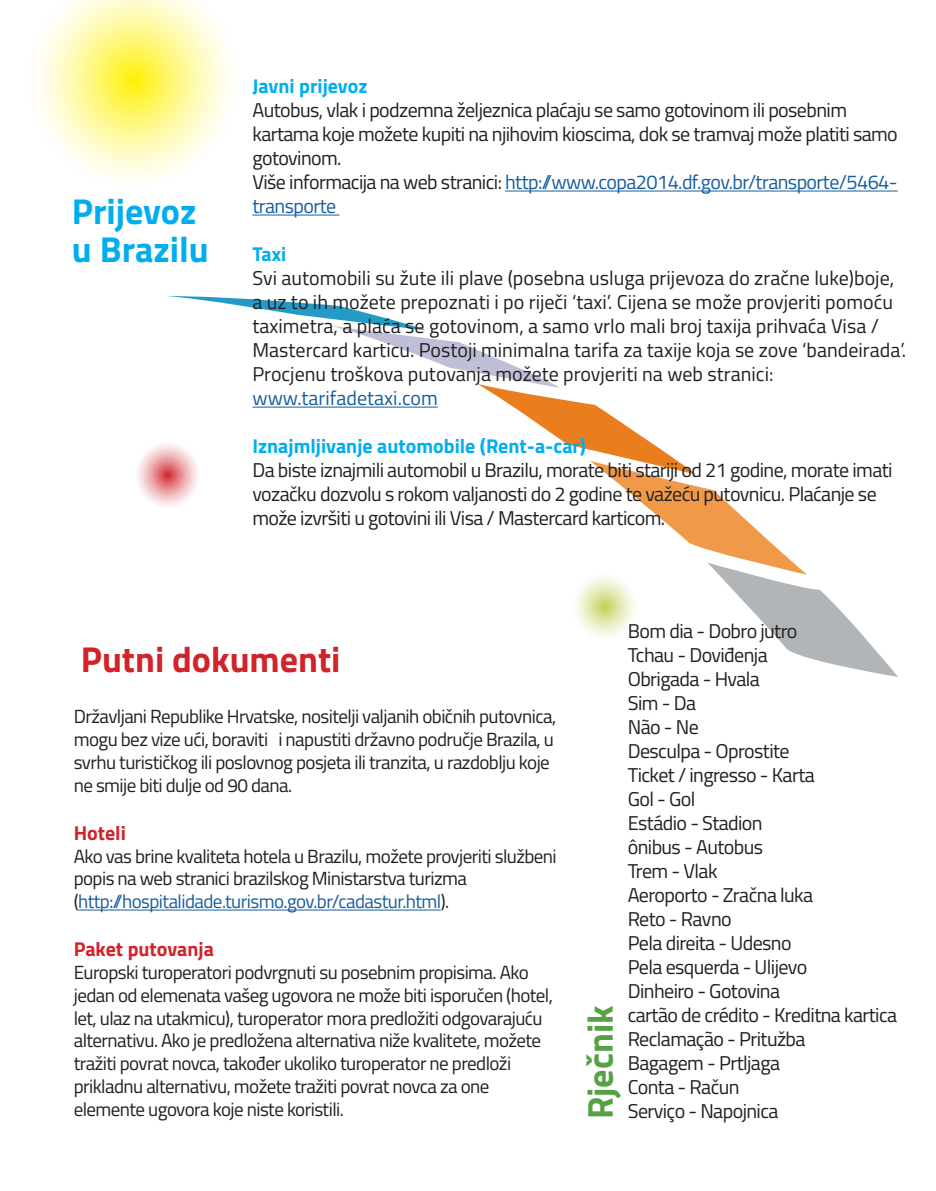
<style>
.page{position:relative;width:936px;height:1191px;background:#fff}
.page>*{position:absolute;margin:0;border:0;box-sizing:border-box;transform-origin:0 0}
.Titre_1_bleu{font:700 36px/38px "Titillium Web";color:#00aeef}
.Titre_1_rouge{font:700 36px "Titillium Web";color:#d1232a}
.Titre_1_vert{font:700 36px "Titillium Web";color:#57a145}
.texte{font:20px/24px "Titillium Web";letter-spacing:-.03em;color:#231f20}
.texte-2{font:20px/24px "Titillium Web";color:#231f20}
.texte-3{font:20px/24px "Titillium Web";letter-spacing:-.03em;color:#175d9e}
.texte-4{font:700 20px "Titillium Web";color:#00aeef}
.Titre2_Rouge{font:700 20px "Titillium Web";color:#d1232a}
.Titre_2_bleu{font:700 20px "Titillium Web";color:#00aeef}
.texte-5{font:19px/22.8px "Titillium Web";letter-spacing:-.03em;color:#231f20}
.s1{color:#231f20}
.s2{color:#175d9e}
</style>
<div class="page">
<svg style="left:426px;top:338px;width:472px;height:339px"></svg>
<svg style="left:166px;top:214px;width:260px;height:193px"></svg>
<svg style="left:38px;top:0;width:192px;height:179px"></svg>
<svg style="left:570px;top:572px;width:68px;height:69px"></svg>
<svg style="left:133px;top:440px;width:68px;height:69px"></svg>
<hr style="left:505px;top:191px;width:392px;height:1px;background:#175d9e">
<hr style="left:252px;top:215px;width:87px;height:1px;background:#175d9e">
<hr style="left:252px;top:407px;width:186px;height:1px;background:#175d9e">
<hr style="left:78px;top:909px;width:362px;height:1px;background:#175d9e">
<p class="Titre_1_bleu" style="left:72px;top:190px;width:138px">Prijevoz u Brazilu</p>
<p class="Titre_2_bleu" style="left:252px;top:71px;width:116px">Javni prijevoz</p>
<p class="texte" style="left:252px;top:97px;width:647px">Autobus, vlak i podzemna željeznica plaćaju se samo gotovinom ili posebnim kartama koje možete kupiti na njihovim kioscima, dok se tramvaj može platiti samo gotovinom.</p>
<p class="texte-3" style="left:252px;top:169px;width:646px"><span class="s1">Više informacija na web stranici:</span> http://www.copa2014.df.gov.br/transporte/5464- transporte</p>
<p class="Titre_2_bleu" style="left:252px;top:239px;width:35px">Taxi</p>
<p class="texte-2" style="left:252px;top:265px;width:655px">Svi automobili su žute ili plave (posebna usluga prijevoza do zračne luke)boje, a uz to ih možete prepoznati i po riječi ‘taxi’. Cijena se može provjeriti pomoću taximetra, a plaća se gotovinom, a samo vrlo mali broj taxija prihvaća Visa / Mastercard karticu. Postoji minimalna tarifa za taxije koja se zove ‘bandeirada’.<br>Procjenu troškova putovanja možete provjeriti na web stranici: <span class="s2">www.tarifadetaxi.com</span></p>
<p class="texte-4" style="left:252px;top:431px;width:335px">Iznajmljivanje automobile (Rent-a-car)</p>
<p class="texte" style="left:252px;top:457px;width:641px">Da biste iznajmili automobil u Brazilu, morate biti stariji od 21 godine, morate imati vozačku dozvolu s rokom valjanosti do 2 godine te važeću putovnicu. Plaćanje se može izvršiti u gotovini ili Visa / Mastercard karticom.</p>
<p class="Titre_1_rouge" style="left:81px;top:631px;width:261px">Putni dokumenti</p>
<p class="texte-5" style="left:74px;top:704px;width:484px">Državljani Republike Hrvatske, nositelji valjanih običnih putovnica, mogu bez vize ući, boraviti i napustiti državno područje Brazila, u svrhu turističkog ili poslovnog posjeta ili tranzita, u razdoblju koje ne smije biti dulje od 90 dana.</p>
<p class="Titre2_Rouge" style="left:74px;top:817px;width:54px">Hoteli</p>
<p class="texte-5" style="left:74px;top:843px;width:484px">Ako vas brine kvaliteta hotela u Brazilu, možete provjeriti službeni popis na web stranici brazilskog Ministarstva turizma (<span class="s2">http://hospitalidade.turismo.gov.br/cadastur.html</span>).</p>
<p class="Titre2_Rouge" style="left:74px;top:934px;width:142px">Paket putovanja</p>
<p class="texte-5" style="left:74px;top:960px;width:480px">Europski turoperatori podvrgnuti su posebnim propisima. Ako jedan od elemenata vašeg ugovora ne može biti isporučen (hotel, let, ulaz na utakmicu), turoperator mora predložiti odgovarajuću alternativu. Ako je predložena alternativa niže kvalitete, možete tražiti povrat novca, također ukoliko turoperator ne predloži prikladnu alternativu, možete tražiti povrat novca za one elemente ugovora koje niste koristili.</p>
<p class="texte" style="left:627px;top:618px;width:171px">Bom dia - Dobro jutro</p>
<p class="texte" style="left:627px;top:642px;width:141px">Tchau - Doviđenja</p>
<p class="texte" style="left:627px;top:666px;width:134px">Obrigada - Hvala</p>
<p class="texte" style="left:627px;top:690px;width:70px">Sim - Da</p>
<p class="texte" style="left:627px;top:714px;width:72px">Não - Ne</p>
<p class="texte" style="left:627px;top:738px;width:163px">Desculpa - Oprostite</p>
<p class="texte" style="left:627px;top:762px;width:188px">Ticket / ingresso - Karta</p>
<p class="texte" style="left:627px;top:786px;width:69px">Gol - Gol</p>
<p class="texte" style="left:627px;top:810px;width:136px">Estádio - Stadion</p>
<p class="texte" style="left:627px;top:834px;width:137px">ônibus - Autobus</p>
<p class="texte" style="left:627px;top:858px;width:91px">Trem - Vlak</p>
<p class="texte" style="left:627px;top:882px;width:187px">Aeroporto - Zračna luka</p>
<p class="texte" style="left:627px;top:906px;width:105px">Reto - Ravno</p>
<p class="texte" style="left:627px;top:930px;width:165px">Pela direita - Udesno</p>
<p class="texte" style="left:627px;top:954px;width:181px">Pela esquerda - Ulijevo</p>
<p class="texte" style="left:627px;top:978px;width:154px">Dinheiro - Gotovina</p>
<p class="texte" style="left:627px;top:1002px;width:271px">cartão de crédito - Kreditna kartica</p>
<p class="texte" style="left:627px;top:1026px;width:179px">Reclamação - Pritužba</p>
<p class="texte" style="left:627px;top:1050px;width:154px">Bagagem - Prtljaga</p>
<p class="texte" style="left:627px;top:1074px;width:113px">Conta - Račun</p>
<p class="texte" style="left:627px;top:1098px;width:152px">Serviço - Napojnica</p>
<p class="Titre_1_vert" style="left:572px;top:1119px;width:115px;rotate:-90deg">Rječnik</p>
</div>
